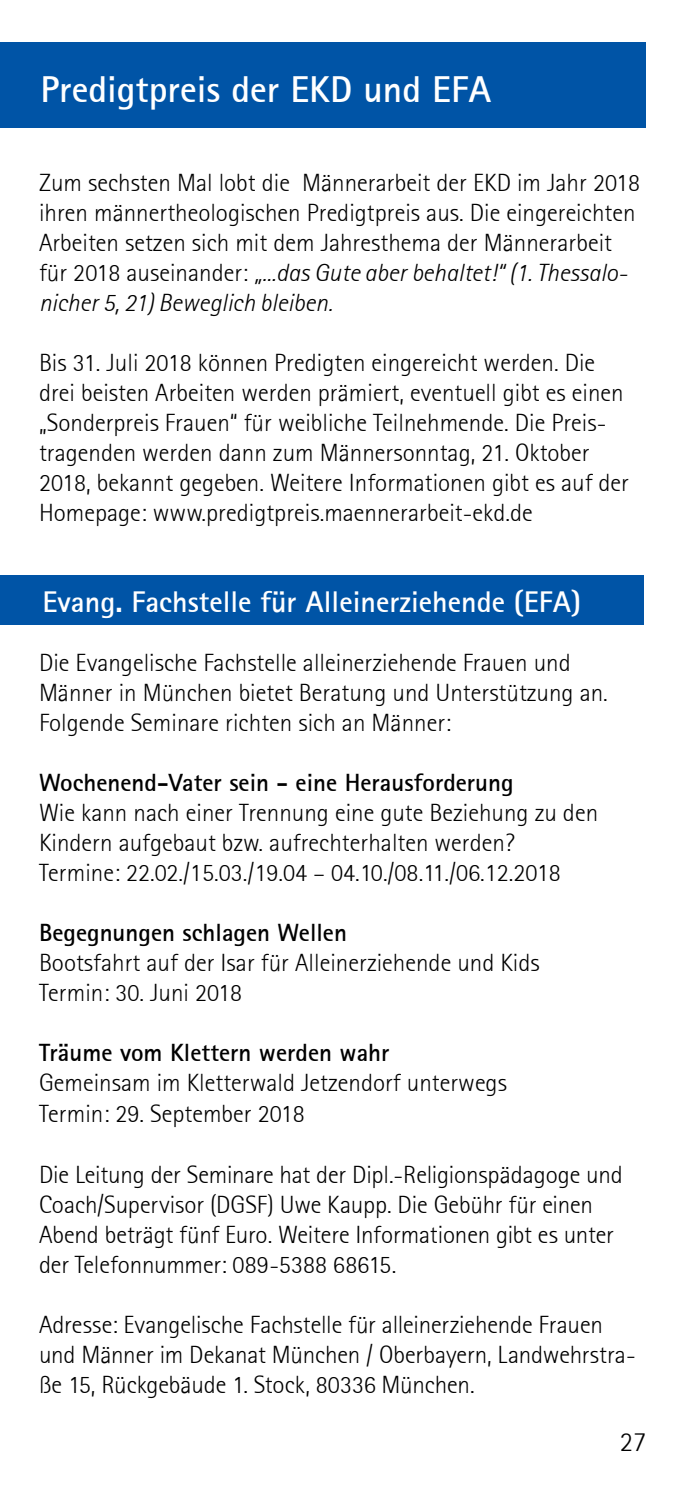
<style>
.page{position:relative;width:695px;height:1489px;background:#fff}
.page>*{position:absolute;margin:0;border:0;box-sizing:border-box;transform-origin:0 0}
.t1{font:37.5px "Rotis Sans Serif Bold 65";color:#fff}
.t2{font:30px "Rotis Sans Serif Bold 65";color:#fff}
.t3{font:27.5px "Rotis Sans Serif Light 45";color:#000}
.t4{font:25px/30px "Rotis Sans Serif Light 45";color:#000}
.t5{font:25px "Rotis Sans Serif Bold 65";color:#000}
.t6{font:25px/30px "Rotis Sans Serif Light Italic 46";color:#000}
.s1{font-family:"Rotis Sans Serif Light 45"}
</style>
<div class="page">
<div style="left:0;top:43px;width:645px;height:85px;background:#0054a6"></div>
<div style="left:0;top:575px;width:643px;height:50px;background:#0054a6"></div>
<h1 class="t1" style="left:40px;top:65px;width:452px">Predigtpreis der EKD und EFA</h1>
<p class="t4" style="left:39px;top:167px;width:602px">Zum sechsten Mal lobt die Männerarbeit der EKD im Jahr 2018 ihren männertheologischen Predigtpreis aus. Die eingereichten<br>Arbeiten setzen sich mit dem Jahresthema der Männerarbeit</p>
<p class="t6" style="left:39px;top:258px;width:590px"><span class="s1">für 2018 auseinander:</span> „...das Gute aber behaltet!“ (1. Thessalo&shy;nicher 5, 21) Beweglich bleiben.</p>
<p class="t4" style="left:39px;top:347px;width:591px">Bis 31. Juli 2018 können Predigten eingereicht werden. Die drei beisten Arbeiten werden prämiert, eventuell gibt es einen „Sonderpreis Frauen“ für weibliche Teilnehmende. Die Preis&shy;tragenden werden dann zum Männersonntag, 21. Oktober 2018, bekannt gegeben. Weitere Informationen gibt es auf der Homepage: www.predigtpreis.maennerarbeit-ekd.de</p>
<p class="t2" style="left:43px;top:582px;width:540px">Evang. Fachstelle für Alleinerziehende (EFA)</p>
<p class="t4" style="left:39px;top:647px;width:570px">Die Evangelische Fachstelle alleinerziehende Frauen und<br>Männer in München bietet Beratung und Unterstützung an.<br>Folgende Seminare richten sich an Männer:</p>
<p class="t5" style="left:39px;top:767px;width:476px">Wochenend-Vater sein - eine Herausforderung</p>
<p class="t4" style="left:39px;top:797px;width:560px">Wie kann nach einer Trennung eine gute Beziehung zu den<br>Kindern aufgebaut bzw. aufrechterhalten werden?<br>Termine: 22.02./15.03./19.04 – 04.10./08.11./06.12.2018</p>
<p class="t5" style="left:39px;top:917px;width:309px">Begegnungen schlagen Wellen</p>
<p class="t4" style="left:39px;top:947px;width:502px">Bootsfahrt auf der Isar für Alleinerziehende und Kids<br>Termin: 30. Juni 2018</p>
<p class="t5" style="left:39px;top:1037px;width:352px">Träume vom Klettern werden wahr</p>
<p class="t4" style="left:39px;top:1067px;width:469px">Gemeinsam im Kletterwald Jetzendorf unterwegs<br>Termin: 29. September 2018</p>
<p class="t4" style="left:39px;top:1159px;width:585px">Die Leitung der Seminare hat der Dipl.-Religionspädagoge und Coach/Supervisor (DGSF) Uwe Kaupp. Die Gebühr für einen Abend beträgt fünf Euro. Weitere Informationen gibt es unter der Telefonnummer: 089-5388 68615.</p>
<p class="t4" style="left:39px;top:1309px;width:598px">Adresse: Evangelische Fachstelle für alleinerziehende Frauen und Männer im Dekanat München / Oberbayern, Landwehrstra&shy;ße 15, Rückgebäude 1. Stock, 80336 München.</p>
<p class="t3" style="left:619px;top:1426px;width:28px">27</p>
</div>
